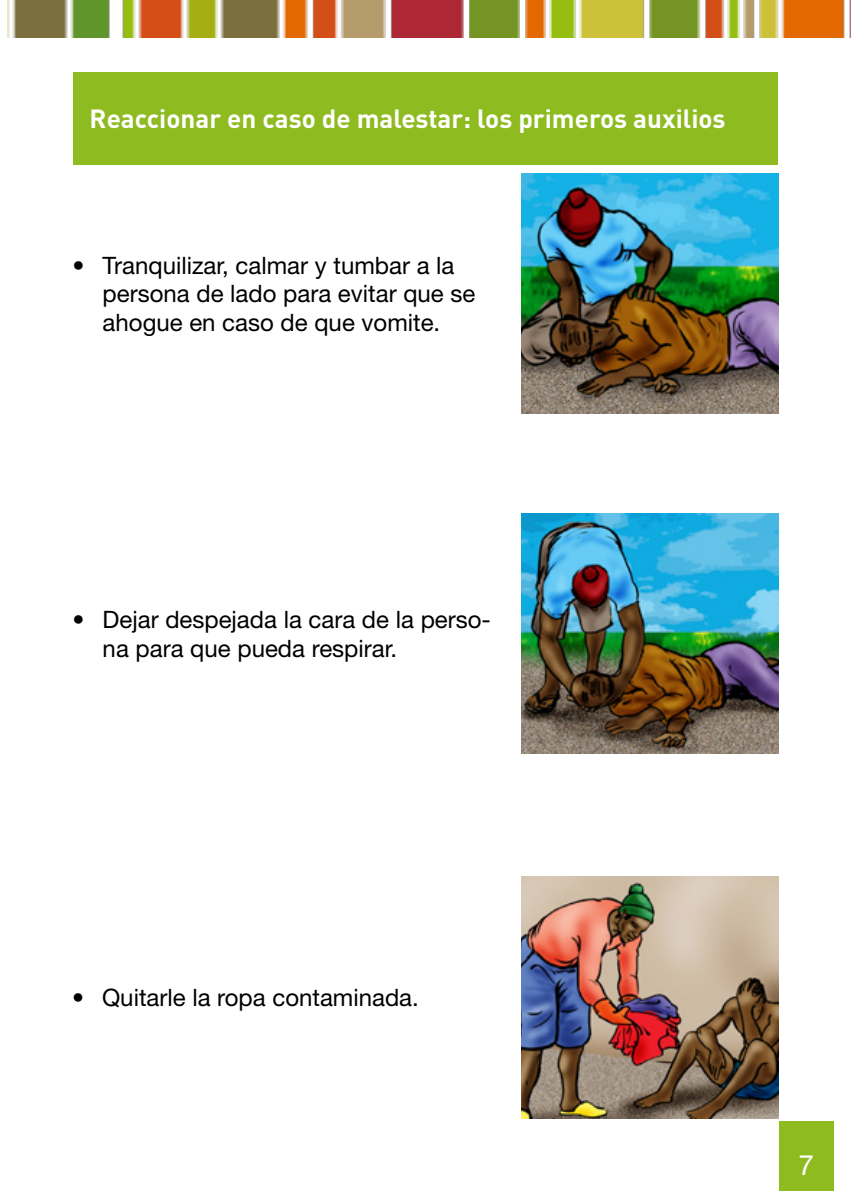
<style>
.page{position:relative;width:851px;height:1191px;background:#fff}
.page>*{position:absolute;margin:0;border:0;box-sizing:border-box;transform-origin:0 0}
.t1{font:28px "Helvetica Neue LT Std";color:#fff}
.t2{font:700 26px "DIN Pro";color:#fff}
.t3{font:24px/28.8px "Helvetica Neue LT Std";color:#000}
</style>
<div class="page">
<div style="left:778px;top:1121px;width:55px;height:70px;background:#8ebb1f"></div>
<img style="left:7px;top:0;width:843px;height:37px">
<div style="left:73px;top:72px;width:704px;height:92px;background:#8ebb1f"></div>
<img style="left:522px;top:174px;width:256px;height:240px">
<img style="left:522px;top:514px;width:256px;height:239px">
<img style="left:522px;top:876px;width:256px;height:243px">
<p class="t2" style="left:90px;top:101px;width:637px">Reaccionar en caso de malestar: los primeros auxilios</p>
<p class="t3" style="left:103px;top:250px;width:374px;text-indent:-30px">• Tranquilizar, calmar y tumbar a la persona de lado para evitar que se ahogue en caso de que vomite.</p>
<p class="t3" style="left:103px;top:605px;width:390px;text-indent:-30px">• Dejar despejada la cara de la perso&shy;na para que pueda respirar.</p>
<p class="t3" style="left:72px;top:982px;width:348px">• Quitarle la ropa contaminada.</p>
<p class="t1" style="left:798px;top:1148px;width:17px">7</p>
</div>
